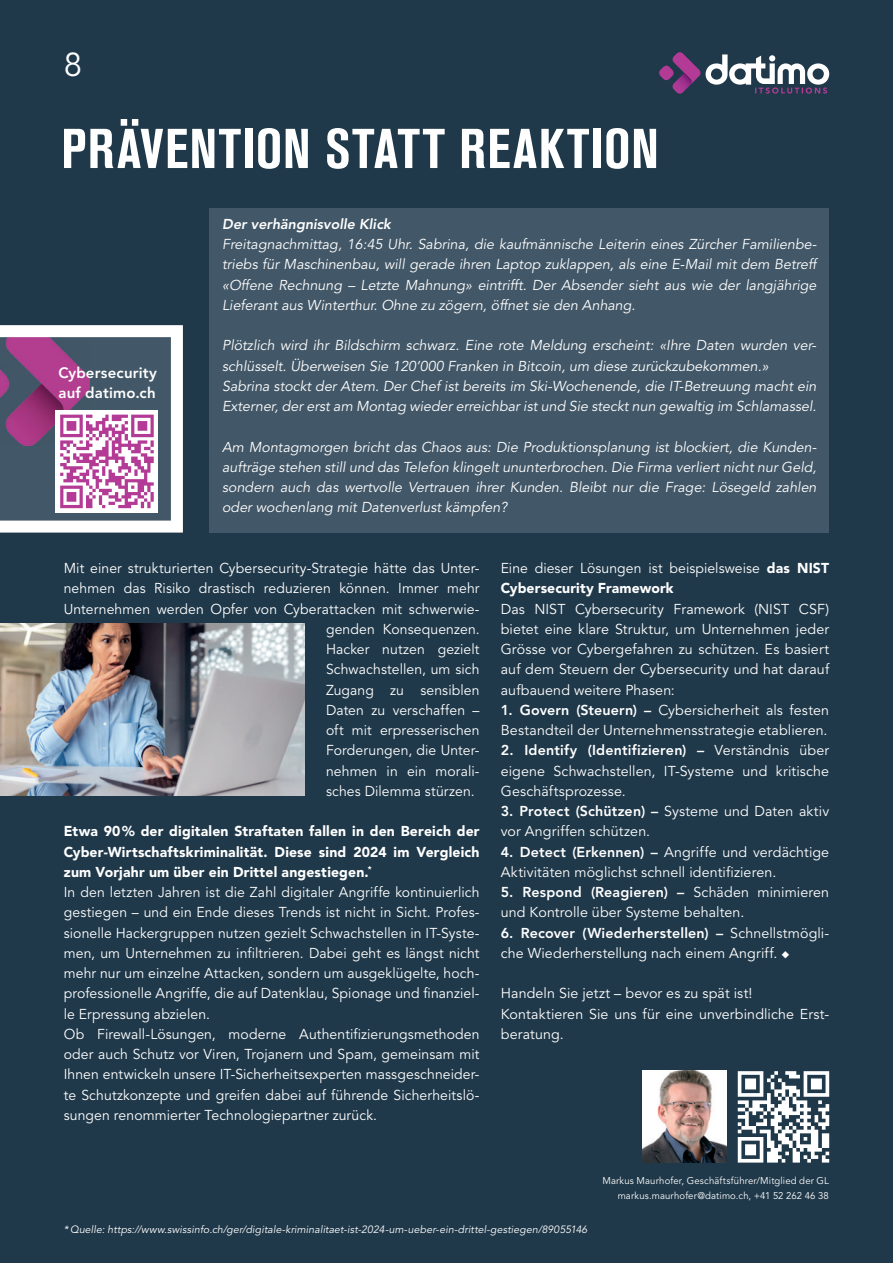
<style>
.page{position:relative;width:893px;height:1263px;background:#20394a}
.page>*{position:absolute;margin:0;border:0;box-sizing:border-box;transform-origin:0 0}
.t1{font:700 condensed 55.5px "Akzidenz Grotesk Pro";letter-spacing:.025em;color:#fff}
.t2{font:33px "Avenir LT Std";color:#fff}
.t3{font:800 15px/20.2px "Avenir LT Std";letter-spacing:.01em;color:#fff}
.t4{font:14.25px/20.2px "Avenir LT Std";letter-spacing:.01em;color:#fff}
.t5{font:italic 14.25px/20.2px "Avenir LT Std";color:#fff;text-align:justify}
.t6{font:italic 800 14.25px "Avenir LT Std";color:#fff}
.t7{font:italic 10.5px "Avenir LT Std";letter-spacing:.01em;color:#fff}
.t8{font:9.75px/15px "Avenir LT Std";letter-spacing:.015em;color:#fff;text-align:right}
.s1{font-weight:900}
.s2{font-weight:800}
</style>
<div class="page">
<div style="left:209px;top:209px;width:620px;height:324px;background:#425767"></div>
<svg style="left:659px;top:52px;width:41px;height:42px"></svg>
<svg style="left:706px;top:54px;width:123px;height:40px"></svg>
<img style="left:642px;top:1070px;width:84px;height:92px">
<img style="left:0;top:624px;width:305px;height:172px">
<svg style="left:0;top:325px;width:183px;height:208px;background:#9c86a3"></svg>
<svg style="left:738px;top:1071px;width:91px;height:91px"></svg>
<h2 class="t2" style="left:64px;top:46px;width:20px">8</h2>
<h1 class="t1" style="left:61px;top:113px;width:599px">PRÄVENTION STATT REAKTION</h1>
<p class="t3" style="left:58px;top:363px;width:100px">Cybersecurity auf datimo.ch</p>
<p class="t6" style="left:222px;top:215px;width:170px">Der verhängnisvolle Klick</p>
<p class="t5" style="left:222px;top:234px;width:596px">Freitagnachmittag, 16:45 Uhr. Sabrina, die kaufmännische Leiterin eines Zürcher Familienbe&shy;triebs für Maschinenbau, will gerade ihren Laptop zuklappen, als eine E-Mail mit dem Betreff «Offene Rechnung – Letzte Mahnung» eintrifft. Der Absender sieht aus wie der langjährige Lieferant aus Winterthur. Ohne zu zögern, öffnet sie den Anhang.</p>
<p class="t5" style="left:222px;top:336px;width:596px;text-align:left">Plötzlich wird ihr Bildschirm schwarz. Eine rote Meldung erscheint: «Ihre Daten wurden ver&shy;schlüsselt. Überweisen Sie 120’000 Franken in Bitcoin, um diese zurückzubekommen.» Sabrina stockt der Atem. Der Chef ist bereits im Ski-Wochenende, die IT-Betreuung macht ein Externer, der erst am Montag wieder erreichbar ist und Sie steckt nun gewaltig im Schlamassel.</p>
<p class="t5" style="left:222px;top:437px;width:596px">Am Montagmorgen bricht das Chaos aus: Die Produktionsplanung ist blockiert, die Kunden&shy;aufträge stehen still und das Telefon klingelt ununterbrochen. Die Firma verliert nicht nur Geld, sondern auch das wertvolle Vertrauen ihrer Kunden. Bleibt nur die Frage: Lösegeld zahlen oder wochenlang mit Datenverlust kämpfen?</p>
<p class="t4" style="left:64px;top:558px;width:417px">Mit einer strukturierten Cybersecurity-Strategie hätte das Unter-</p>
<p class="t4" style="left:64px;top:579px;width:417px">nehmen das Risiko drastisch reduzieren können. Immer mehr</p>
<p class="t4" style="left:64px;top:599px;width:417px">Unternehmen werden Opfer von Cyberattacken mit schwerwie-</p>
<p class="t4" style="left:326px;top:619px;width:155px">genden Konsequenzen.</p>
<p class="t4" style="left:326px;top:639px;width:155px">Hacker nutzen gezielt</p>
<p class="t4" style="left:326px;top:660px;width:155px">Schwachstellen, um sich</p>
<p class="t4" style="left:326px;top:680px;width:155px">Zugang zu sensiblen</p>
<p class="t4" style="left:326px;top:700px;width:155px">Daten zu verschaffen –</p>
<p class="t4" style="left:326px;top:720px;width:155px">oft mit erpresserischen</p>
<p class="t4" style="left:326px;top:741px;width:155px">Forderungen, die Unter-</p>
<p class="t4" style="left:326px;top:761px;width:155px">nehmen in ein morali-</p>
<p class="t4" style="left:326px;top:781px;width:150px">sches Dilemma stürzen.</p>
<p class="t4" style="left:64px;top:822px;width:417px"><span class="s1">Etwa 90 % der digitalen Straftaten fallen in den Bereich der Cyber-Wirtschaftskriminalität. Diese sind 2024 im Vergleich zum Vorjahr um über ein Drittel angestiegen.</span><sup>*<br></sup>In den letzten Jahren ist die Zahl digitaler Angriffe kontinuierlich gestiegen – und ein Ende dieses Trends ist nicht in Sicht. Profes&shy;sionelle Hackergruppen nutzen gezielt Schwachstellen in IT-Syste&shy;men, um Unternehmen zu infiltrieren. Dabei geht es längst nicht mehr nur um einzelne Attacken, sondern um ausgeklügelte, hoch&shy;professionelle Angriffe, die auf Datenklau, Spionage und finanziel&shy;le Erpressung abzielen.<br>Ob Firewall-Lösungen, moderne Authentifizierungsmethoden oder auch Schutz vor Viren, Trojanern und Spam, gemeinsam mit Ihnen entwickeln unsere IT-Sicherheitsexperten massgeschneider&shy;te Schutzkonzepte und greifen dabei auf führende Sicherheitslö&shy;sungen renommierter Technologiepartner zurück.</p>
<p class="t4" style="left:501px;top:558px;width:330px">Eine dieser Lösungen ist beispielsweise <span class="s1">das NIST<br>Cybersecurity Framework</span></p>
<p class="t4" style="left:501px;top:599px;width:330px;text-align:justify">Das NIST Cybersecurity Framework (NIST CSF) bietet eine klare Struktur, um Unternehmen jeder Grösse vor Cybergefahren zu schützen. Es basiert auf dem Steuern der Cybersecurity und hat darauf aufbauend weitere Phasen:</p>
<p class="t4" style="left:501px;top:700px;width:330px"><span class="s2">1. Govern (Steuern) –</span> Cybersicherheit als festen<br>Bestandteil der Unternehmensstrategie etablieren.</p>
<p class="t4" style="left:501px;top:741px;width:330px;text-align:justify"><span class="s2">2. Identify (Identifizieren) –</span> Verständnis über eigene Schwachstellen, IT-Systeme und kritische Geschäftsprozesse.</p>
<p class="t4" style="left:501px;top:801px;width:330px"><span class="s2">3. Protect (Schützen) –</span> Systeme und Daten aktiv vor Angriffen schützen.</p>
<p class="t4" style="left:501px;top:842px;width:330px"><span class="s2">4. Detect (Erkennen) –</span> Angriffe und verdächtige<br>Aktivitäten möglichst schnell identifizieren.</p>
<p class="t4" style="left:501px;top:882px;width:330px"><span class="s2">5. Respond (Reagieren) –</span> Schäden minimieren und Kontrolle über Systeme behalten.</p>
<p class="t4" style="left:501px;top:923px;width:330px"><span class="s2">6. Recover (Wiederherstellen) –</span> Schnellstmögli&shy;che Wiederherstellung nach einem Angriff. ◆</p>
<p class="t4" style="left:501px;top:984px;width:330px">Handeln Sie jetzt – bevor es zu spät ist!<br>Kontaktieren Sie uns für eine unverbindliche Erst&shy;beratung.</p>
<p class="t8" style="left:602px;top:1173px;width:228px">Markus Maurhofer, Geschäftsführer/Mitglied der GL markus.maurhofer@datimo.ch, +41 52 262 46 38</p>
<p class="t7" style="left:64px;top:1223px;width:525px">* Quelle: https://www.swissinfo.ch/ger/digitale-kriminalitaet-ist-2024-um-ueber-ein-drittel-gestiegen/89055146</p>
</div>
